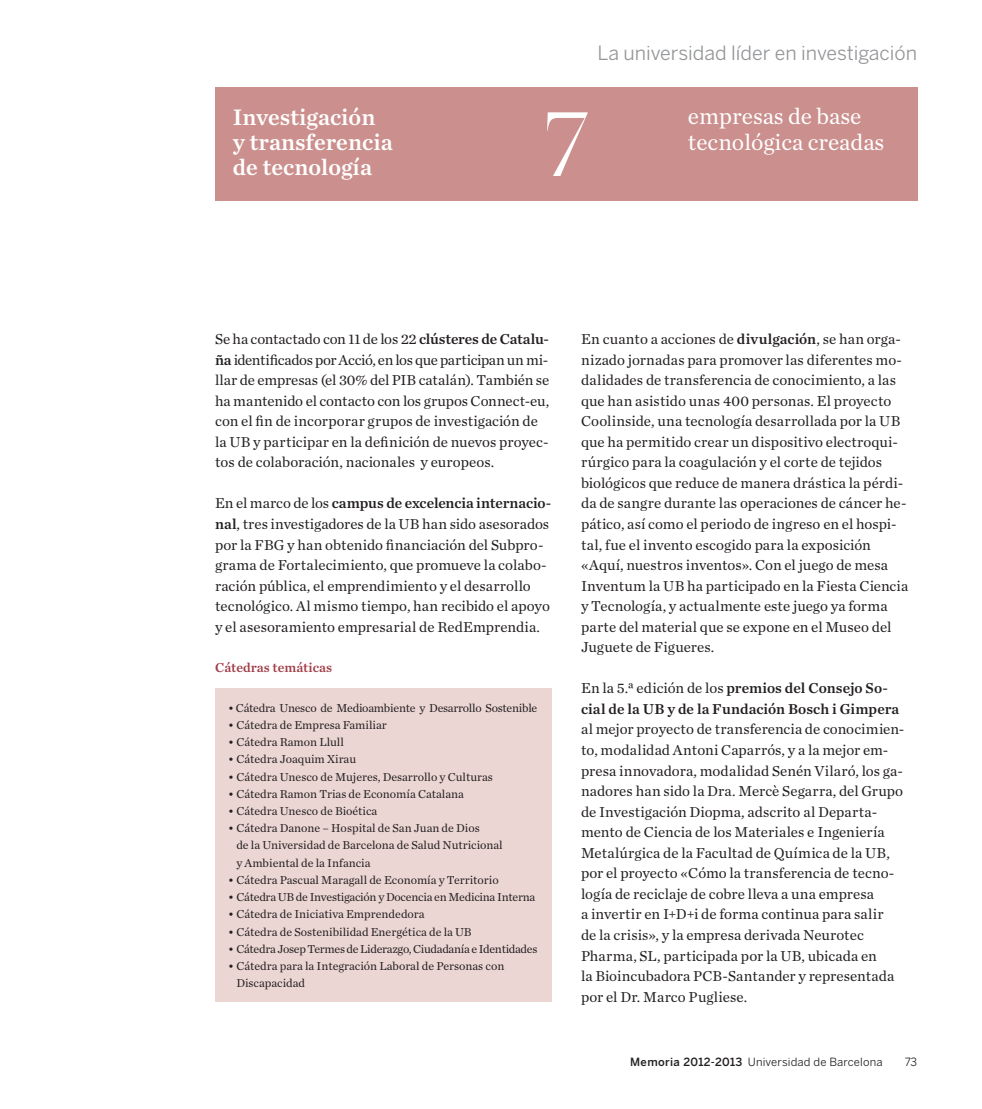
<style>
.page{position:relative;width:982px;height:1109px;background:#fff}
.page>*{position:absolute;margin:0;border:0;box-sizing:border-box;transform-origin:0 0}
.t1{font:200 94.95px "Chronicle Display";color:#fff}
.t2{font:23.4px/25px "Chronicle Text G1 Semi";color:#fff}
.t3{font:23.4px/26.1px "Chronicle Text G1";color:#fff}
.t4{font:19.5px "Benton Sans";color:#939598}
.t5{font:15px/20.5px "Chronicle Text G1";color:#231f20}
.t6{font:15px/20.5px "Chronicle Text G1 Semi";color:#231f20}
.t7{font:13.5px "Chronicle Text G1 Semi";color:#a13d47}
.t8{font:12px/17.2px "Chronicle Text G1";color:#231f20}
.t9{font:12px "Chronicle Text G1";letter-spacing:-.02em;color:#231f20}
.t10{font:12px "Chronicle Text G1";letter-spacing:-.025em;color:#231f20}
.t11{font:11.25px "Benton Sans";letter-spacing:.015em;color:#231f20}
.s1{font-family:"Chronicle Text G1 Semi"}
.s2{font-family:"Chronicle Text G1"}
.s3{font-weight:500}
</style>
<div class="page">
<div style="left:215px;top:688px;width:336px;height:314px;background:#ebd6d3"></div>
<div style="left:215px;top:87px;width:701px;height:114px;background:#cb908e"></div>
<h3 class="t4" style="left:597px;top:44px;width:321px">La universidad líder en investigación</h3>
<h2 class="t2" style="left:233px;top:107px;width:161px">Investigación y transferencia de tecnología</h2>
<h2 class="t3" style="left:687px;top:105px;width:198px">empresas de base tecnológica creadas</h2>
<h1 class="t1" style="left:543px;top:99px;width:47px">7</h1>
<p class="t5" style="left:215px;top:330px;width:335px">Se ha contactado con 11 de los 22 <span class="s1">clústeres de Catalu&shy;ña</span> identificados por Acció, en los que participan un mi&shy;llar de empresas (el 30% del PIB catalán). También se ha mantenido el contacto con los grupos Connect-eu, con el fin de incorporar grupos de investigación de la UB y participar en la definición de nuevos proyec&shy;tos de colaboración, nacionales y europeos.</p>
<p class="t6" style="left:215px;top:495px;width:337px"><span class="s2">En el marco de los</span> campus de excelencia internacio-</p>
<p class="t5" style="left:215px;top:515px;width:336px"><span class="s1">nal</span>, tres investigadores de la UB han sido asesorados por la FBG y han obtenido financiación del Subpro&shy;grama de Fortalecimiento, que promueve la colabo&shy;ración pública, el emprendimiento y el desarrollo tecnológico. Al mismo tiempo, han recibido el apoyo y el asesoramiento empresarial de RedEmprendia.</p>
<p class="t7" style="left:215px;top:663px;width:118px">Cátedras temáticas</p>
<p class="t9" style="left:228px;top:703px;width:310px">• Cátedra Unesco de Medioambiente y Desarrollo Sostenible</p>
<p class="t8" style="left:228px;top:717px;width:160px">• Cátedra de Empresa Familiar</p>
<p class="t8" style="left:228px;top:735px;width:117px">• Cátedra Ramon Llull</p>
<p class="t8" style="left:228px;top:752px;width:129px">• Cátedra Joaquim Xirau</p>
<p class="t8" style="left:228px;top:769px;width:266px">• Cátedra Unesco de Mujeres, Desarrollo y Culturas</p>
<p class="t8" style="left:228px;top:786px;width:237px">• Cátedra Ramon Trias de Economía Catalana</p>
<p class="t8" style="left:228px;top:804px;width:150px">• Cátedra Unesco de Bioética</p>
<p class="t8" style="left:236px;top:821px;width:268px;text-indent:-8px">• Cátedra Danone – Hospital de San Juan de Dios<br>de la Universidad de Barcelona de Salud Nutricional y Ambiental de la Infancia</p>
<p class="t8" style="left:228px;top:873px;width:272px">• Cátedra Pascual Maragall de Economía y Territorio</p>
<p class="t9" style="left:228px;top:893px;width:308px">• Cátedra UB de Investigación y Docencia en Medicina Interna</p>
<p class="t8" style="left:228px;top:907px;width:198px">• Cátedra de Iniciativa Emprendedora</p>
<p class="t8" style="left:228px;top:924px;width:245px">• Cátedra de Sostenibilidad Energética de la UB</p>
<p class="t10" style="left:228px;top:944px;width:310px">• Cátedra Josep Termes de Liderazgo, Ciudadanía e Identidades</p>
<p class="t8" style="left:236px;top:959px;width:269px;text-indent:-8px">• Cátedra para la Integración Laboral de Personas con<br>Discapacidad</p>
<p class="t5" style="left:581px;top:330px;width:328px">En cuanto a acciones de <span class="s1">divulgación</span>, se han orga&shy;nizado jornadas para promover las diferentes mo&shy;dalidades de transferencia de conocimiento, a las que han asistido unas 400 personas. El proyecto Coolinside, una tecnología desarrollada por la UB que ha permitido crear un dispositivo electroqui&shy;rúrgico para la coagulación y el corte de tejidos biológicos que reduce de manera drástica la pérdi&shy;da de sangre durante las operaciones de cáncer he&shy;pático, así como el periodo de ingreso en el hospi&shy;tal, fue el invento escogido para la exposición «Aquí, nuestros inventos». Con el juego de mesa Inventum la UB ha participado en la Fiesta Ciencia y Tecnología, y actualmente este juego ya forma parte del material que se expone en el Museo del Juguete de Figueres.</p>
<p class="t6" style="left:581px;top:680px;width:319px"><span class="s2">En la 5.ª edición de los</span> premios del Consejo So&shy;cial de la UB y de la Fundación Bosch i Gimpera</p>
<p class="t5" style="left:581px;top:721px;width:325px">al mejor proyecto de transferencia de conocimien&shy;to, modalidad Antoni Caparrós, y a la mejor em&shy;presa innovadora, modalidad Senén Vilaró, los ga&shy;nadores han sido la Dra. Mercè Segarra, del Grupo de Investigación Diopma, adscrito al Departa&shy;mento de Ciencia de los Materiales e Ingeniería Metalúrgica de la Facultad de Química de la UB, por el proyecto «Cómo la transferencia de tecno&shy;logía de reciclaje de cobre lleva a una empresa<br>a invertir en I+D+i de forma continua para salir<br>de la crisis», y la empresa derivada Neurotec Pharma, SL, participada por la UB, ubicada en<br>la Bioincubadora PCB-Santander y representada por el Dr. Marco Pugliese.</p>
<p class="t11" style="left:630px;top:1056px;width:254px"><span class="s3">Memoria 2012-2013</span> Universidad de Barcelona</p>
<p class="t11" style="left:904px;top:1056px;width:14px">73</p>
</div>
